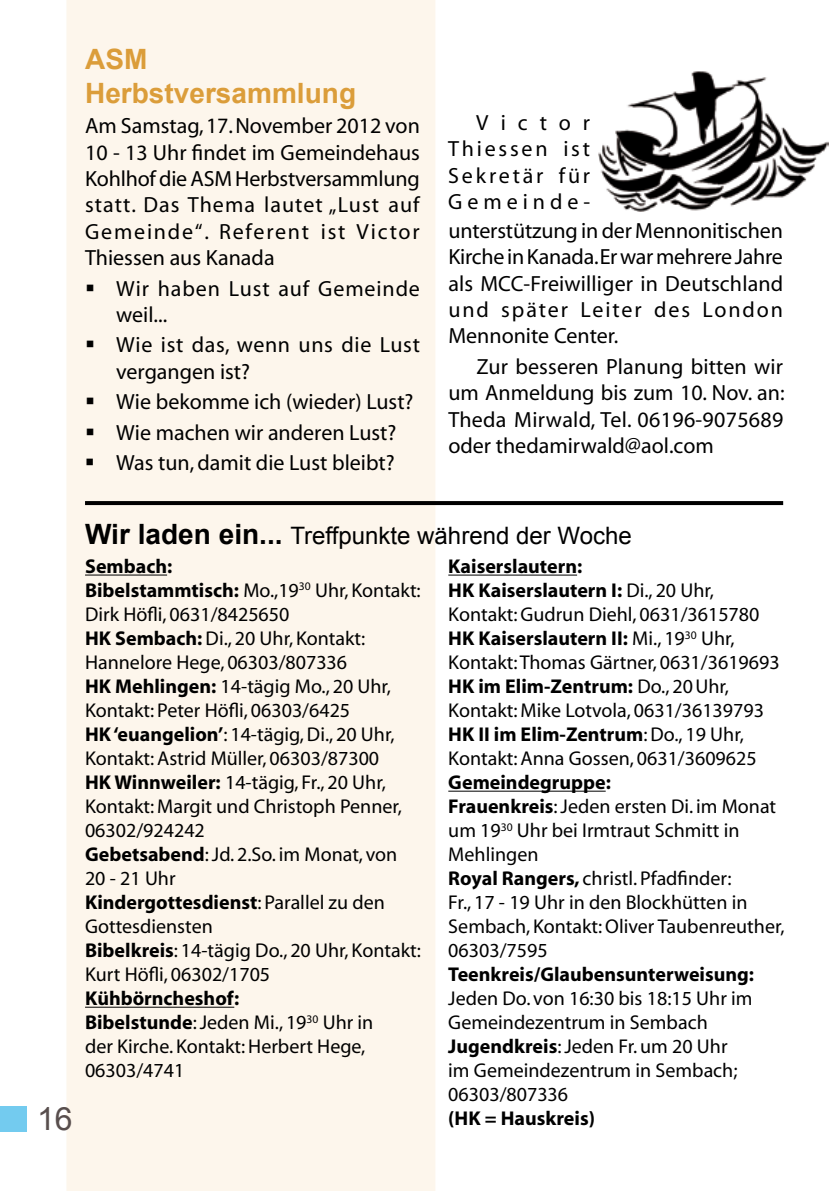
<style>
.page{position:relative;width:840px;height:1191px;background:#fff}
.page>*{position:absolute;margin:0;border:0;box-sizing:border-box;transform-origin:0 0}
.t1{font:32px "Arial";color:#584e4d}
.t2{font:700 28px/33.6px "Arial";color:#db9d3a}
.t3{font:24px "Arial";color:#000}
.t4{font:22px/26.4px "Myriad";letter-spacing:.015em;color:#000;text-align:justify}
.t5{font:22px/26.4px "Myriad";letter-spacing:.04em;color:#000}
.t6{font:20px/24px "Myriad";color:#000}
.t7{font:700 20px "Myriad";color:#000}
.s1{font-weight:700;font-size:28px}
.s2{font-weight:700}
</style>
<div class="page">
<div style="left:0;top:1106px;width:26px;height:25px;background:#73cbef"></div>
<div style="left:66px;top:0;width:369px;height:1191px;background:#fdf6ec"></div>
<svg style="left:85px;top:501px;width:697px;height:4px;background:#040404"></svg>
<hr style="left:85px;top:574px;width:82px;height:1px;background:#000">
<hr style="left:85px;top:1006px;width:149px;height:1px;background:#000">
<hr style="left:448px;top:574px;width:128px;height:1px;background:#000">
<hr style="left:448px;top:790px;width:157px;height:1px;background:#000">
<img style="left:598px;top:71px;width:230px;height:140px">
<svg style="left:87px;top:284px;width:6px;height:7px"></svg>
<svg style="left:87px;top:341px;width:6px;height:7px"></svg>
<svg style="left:87px;top:398px;width:6px;height:6px"></svg>
<svg style="left:87px;top:428px;width:6px;height:7px"></svg>
<svg style="left:87px;top:459px;width:6px;height:6px"></svg>
<h2 class="t2" style="left:85px;top:43px;width:272px">ASM<br>Herbstversammlung</h2>
<p class="t4" style="left:85px;top:114px;width:336px">Am Samstag, 17. November 2012 von 10 - 13 Uhr findet im Gemeindehaus Kohlhof die ASM Herbstversammlung statt. Das Thema lautet „Lust auf Gemeinde“. Referent ist Victor Thiessen aus Kanada</p>
<p class="t5" style="left:116px;top:276px;width:305px">Wir haben Lust auf Gemeinde weil...</p>
<p class="t4" style="left:116px;top:333px;width:305px">Wie ist das, wenn uns die Lust vergangen ist?</p>
<p class="t4" style="left:116px;top:388px;width:299px;line-height:30.4px;text-align:left">Wie bekomme ich (wieder) Lust?<br>Wie machen wir anderen Lust?<br>Was tun, damit die Lust bleibt?</p>
<p class="t4" style="left:448px;top:110px;width:143px;text-indent:28px">Victor Thiessen ist Sekretär für Gemeinde-</p>
<p class="t4" style="left:448px;top:218px;width:336px">unterstützung in der Mennonitischen Kirche in Kanada.Er war mehrere Jahre als MCC-Freiwilliger in Deutschland und später Leiter des London Mennonite Center.</p>
<p class="t4" style="left:448px;top:354px;width:337px;text-indent:28px">Zur besseren Planung bitten wir um Anmeldung bis zum 10. Nov. an:<br>Theda Mirwald, Tel. 06196-9075689 oder thedamirwald@aol.com</p>
<h1 class="t1" style="left:37px;top:1097px;width:37px">16</h1>
<p class="t3" style="left:85px;top:520px;width:548px"><span class="s1">Wir laden ein...</span> Treffpunkte während der Woche</p>
<p class="t6" style="left:85px;top:555px;width:337px"><span class="s2">Sembach:<br>Bibelstammtisch:</span> Mo.,19<sup>30</sup> Uhr, Kontakt:<br>Dirk Höfli, 0631/8425650<br><span class="s2">HK Sembach:</span> Di., 20 Uhr, Kontakt:<br>Hannelore Hege, 06303/807336<br><span class="s2">HK Mehlingen:</span> 14-tägig Mo., 20 Uhr,<br>Kontakt: Peter Höfli, 06303/6425<br><span class="s2">HK ‘euangelion’</span>: 14-tägig, Di., 20 Uhr,<br>Kontakt: Astrid Müller, 06303/87300<br><span class="s2">HK Winnweiler:</span> 14-tägig, Fr., 20 Uhr,<br>Kontakt: Margit und Christoph Penner,<br>06302/924242<br><span class="s2">Gebetsabend</span>: Jd. 2.So. im Monat, von<br>20 - 21 Uhr<br><span class="s2">Kindergottesdienst</span>: Parallel zu den<br>Gottesdiensten<br><span class="s2">Bibelkreis</span>: 14-tägig Do., 20 Uhr, Kontakt:<br>Kurt Höfli, 06302/1705</p>
<p class="t6" style="left:85px;top:987px;width:290px"><span class="s2">Kühbörncheshof:<br>Bibelstunde</span>: Jeden Mi., 19<sup>30</sup> Uhr in der Kirche. Kontakt: Herbert Hege,<br>06303/4741</p>
<p class="t6" style="left:448px;top:555px;width:333px"><span class="s2">Kaiserslautern:<br>HK Kaiserslautern I:</span> Di., 20 Uhr, Kontakt: Gudrun Diehl, 0631/3615780<br><span class="s2">HK Kaiserslautern II:</span> Mi., 19<sup>30</sup> Uhr, Kontakt: Thomas Gärtner, 0631/3619693<br><span class="s2">HK im Elim-Zentrum:</span> Do., 20Uhr, Kontakt: Mike Lotvola, 0631/36139793<br><span class="s2">HK II im Elim-Zentrum</span>: Do., 19 Uhr, Kontakt: Anna Gossen, 0631/3609625</p>
<p class="t6" style="left:448px;top:771px;width:337px"><span class="s2">Gemeindegruppe:<br>Frauenkreis</span>: Jeden ersten Di. im Monat um 19<sup>30</sup> Uhr bei Irmtraut Schmitt in<br>Mehlingen<br><span class="s2">Royal Rangers,</span> christl. Pfadfinder:<br>Fr., 17 - 19 Uhr in den Blockhütten in<br>Sembach, Kontakt: Oliver Taubenreuther,<br>06303/7595</p>
<p class="t7" style="left:448px;top:964px;width:307px">Teenkreis/Glaubensunterweisung:</p>
<p class="t6" style="left:448px;top:987px;width:305px">Jeden Do. von 16:30 bis 18:15 Uhr im<br>Gemeindezentrum in Sembach<br><span class="s2">Jugendkreis</span>: Jeden Fr. um 20 Uhr im Gemeindezentrum in Sembach;<br>06303/807336</p>
<p class="t7" style="left:448px;top:1108px;width:148px">(HK = Hauskreis)</p>
</div>
